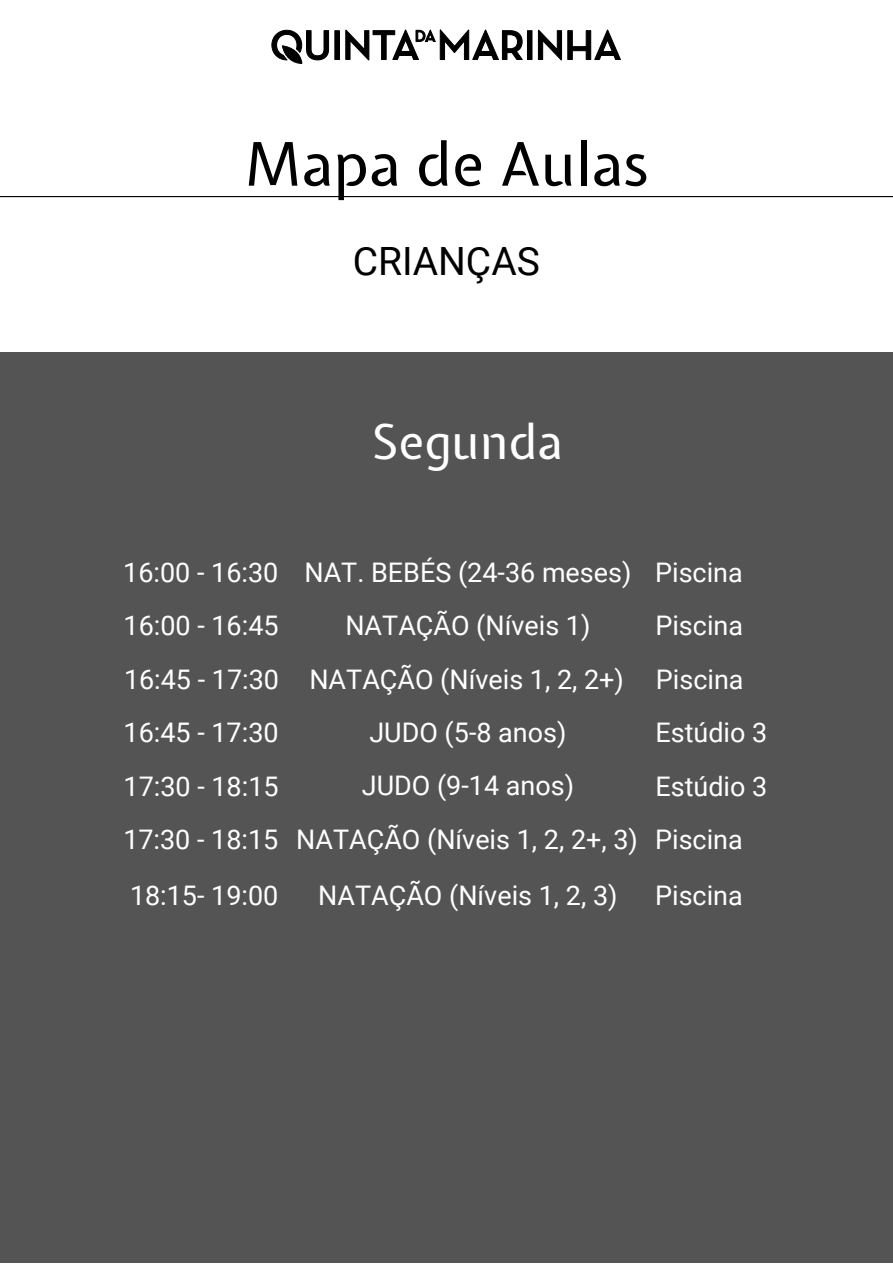
<style>
.page{position:relative;width:893px;height:1264px;background:#fff}
.page>*{position:absolute;margin:0;border:0;box-sizing:border-box;transform-origin:0 0}
.t1{font:60px "Expletus Sans";color:#000}
.t2{font:48px "Expletus Sans";color:#fff}
.t3{font:39px "Roboto";color:#000}
.t4{font:27px/54px "Roboto";color:#fff}
</style>
<div class="page">
<hr style="left:335px;top:31px;width:4px;height:28px;background:#000">
<div style="left:334px;top:31px;width:5px;height:29px;border:1px solid #000"></div>
<div style="left:527px;top:31px;width:5px;height:28px;background:#000"></div>
<svg style="left:538px;top:30px;width:23px;height:30px"></svg>
<svg style="left:567px;top:30px;width:53px;height:30px"></svg>
<svg style="left:345px;top:30px;width:177px;height:30px"></svg>
<svg style="left:271px;top:30px;width:58px;height:34px"></svg>
<hr style="left:0;top:196px;width:892px;height:1px;background:#000">
<div style="left:0;top:352px;width:892px;height:910px;background:#545454"></div>
<h1 class="t1" style="left:244px;top:124px;width:405px">Mapa de Aulas</h1>
<h3 class="t3" style="left:353px;top:239px;width:188px">CRIANÇAS</h3>
<h2 class="t2" style="left:372px;top:409px;width:192px">Segunda</h2>
<p class="t4" style="left:123px;top:546px;width:621px;line-height:53.4px">16:00 - 16:30 NAT. BEBÉS (24-36 meses) Piscina<br>16:00 - 16:45</p>
<p class="t4" style="left:345px;top:599px;width:246px">NATAÇÃO (Níveis 1)</p>
<p class="t4" style="left:655px;top:599px;width:89px">Piscina</p>
<p class="t4" style="left:296px;top:652px;width:343px;text-align:center">NATAÇÃO (Níveis 1, 2, 2+)<br>JUDO (5-8 anos)<br>JUDO (9-14 anos)<br>NATAÇÃO (Níveis 1, 2, 2+, 3)<br>NATAÇÃO (Níveis 1, 2, 3)</p>
<p class="t4" style="left:124px;top:652px;width:156px">16:45 - 17:30</p>
<p class="t4" style="left:655px;top:652px;width:89px">Piscina</p>
<p class="t4" style="left:124px;top:706px;width:156px">16:45 - 17:30</p>
<p class="t4" style="left:655px;top:706px;width:113px">Estúdio 3</p>
<p class="t4" style="left:124px;top:759px;width:156px">17:30 - 18:15</p>
<p class="t4" style="left:655px;top:759px;width:113px">Estúdio 3</p>
<p class="t4" style="left:123px;top:813px;width:156px">17:30 - 18:15</p>
<p class="t4" style="left:655px;top:813px;width:89px">Piscina</p>
<p class="t4" style="left:130px;top:868px;width:150px">18:15- 19:00</p>
<p class="t4" style="left:655px;top:868px;width:89px">Piscina</p>
</div>
